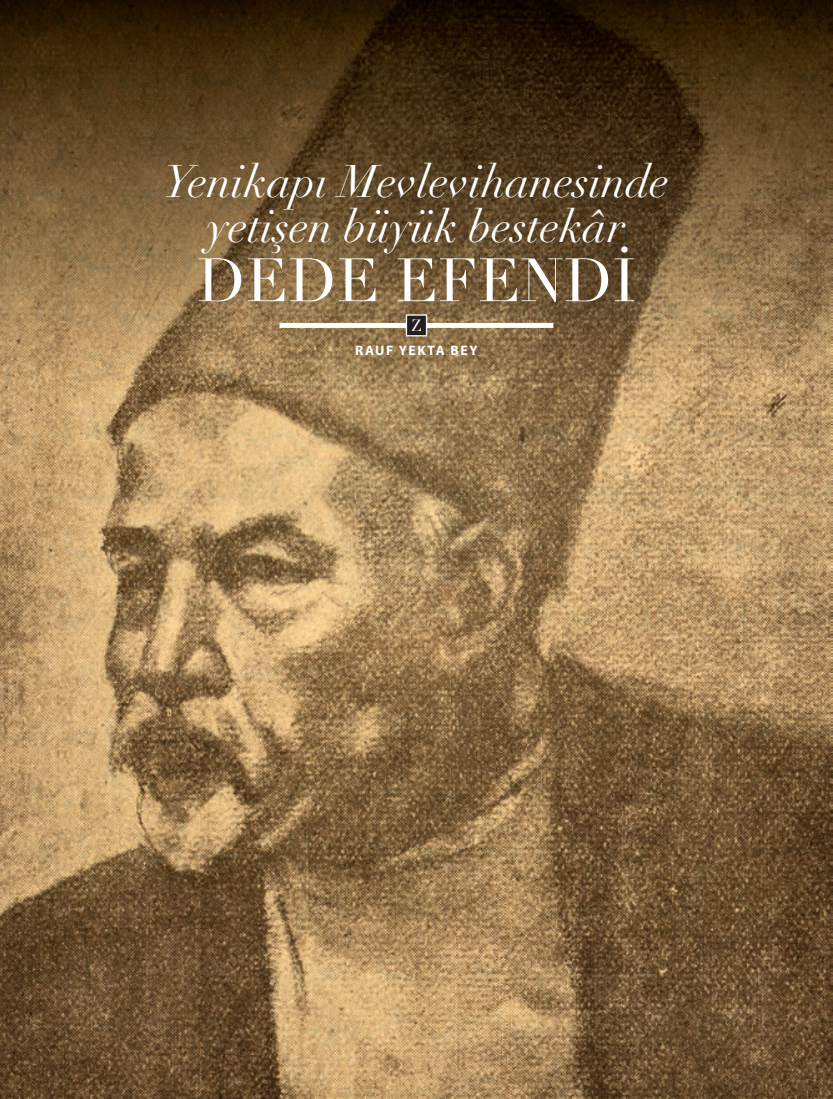
<style>
.page{position:relative;width:833px;height:1099px;background:#fff}
.page>*{position:absolute;margin:0;border:0;box-sizing:border-box;transform-origin:0 0}
.t1{font:60px "Didot LT Roman";color:#fff}
.t2{font:italic 45px/45px "Didot LT Roman";color:#fff;text-align:center}
.t3{font:16.25px "Didot LT Roman";color:#fff}
.t4{font:700 13.75px "Myriad Pro";letter-spacing:.12em;color:#fff}
</style>
<div class="page">
<img style="left:0;top:0;width:833px;height:1098px">
<img style="left:0;top:0;width:832px;height:488px">
<div style="left:279px;top:323px;width:274px;height:5px;background:#fff"></div>
<div style="left:406px;top:315px;width:20px;height:21px;background:#231f20"></div>
<div style="left:406px;top:314px;width:21px;height:22px;border:1px solid #fff"></div>
<p class="t2" style="left:164px;top:160px;width:507px">Yenikapı Mevlevihanesinde yetişen büyük bestekâr</p>
<h1 class="t1" style="left:197px;top:245px;width:440px">DEDE EFENDİ</h1>
<p class="t3" style="left:411px;top:316px;width:12px">Z</p>
<p class="t4" style="left:355px;top:343px;width:124px">RAUF YEKTA BEY</p>
</div>
